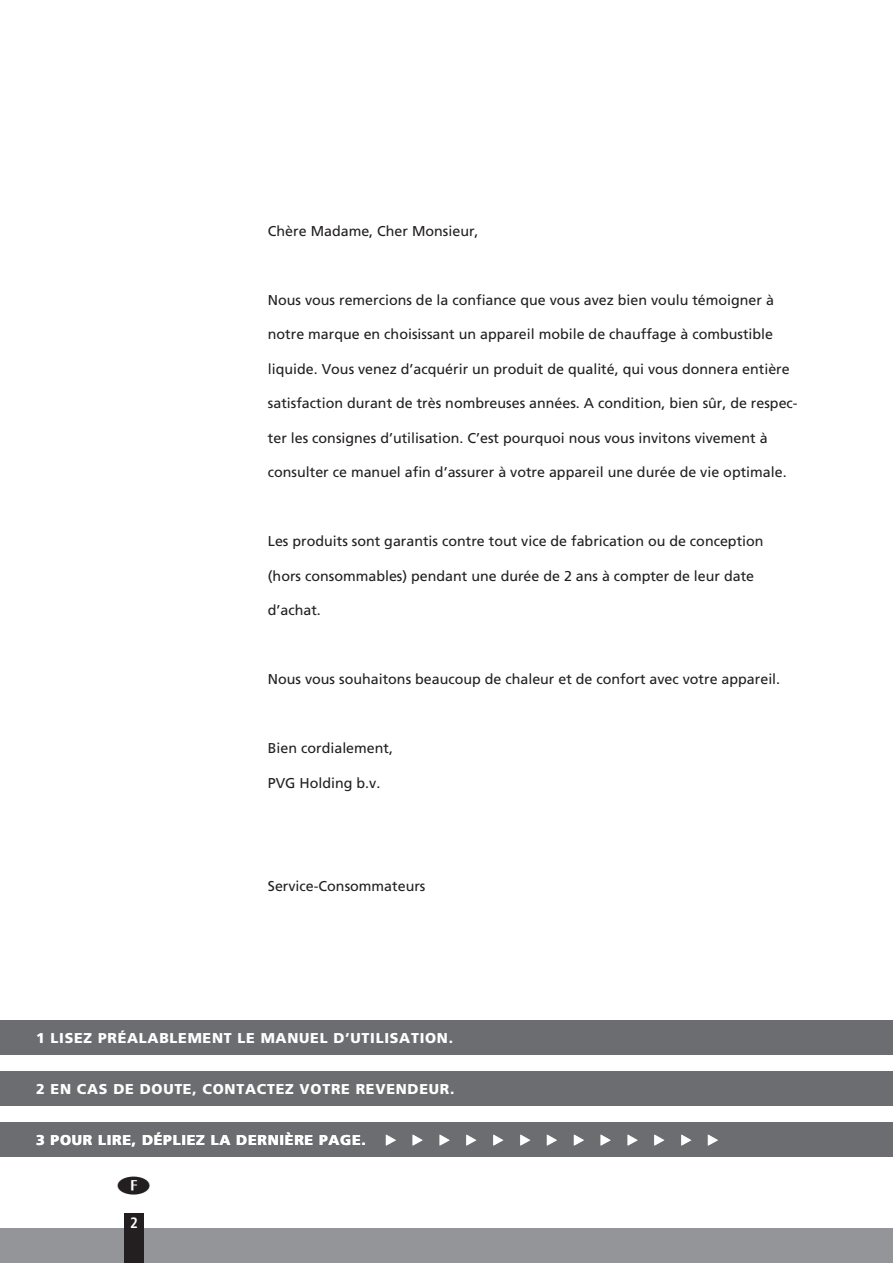
<style>
.page{position:relative;width:893px;height:1263px;background:#fff}
.page>*{position:absolute;margin:0;border:0;box-sizing:border-box;transform-origin:0 0}
.t1{font:700 condensed 15px "Frutiger";color:#fff}
._04_intro{font:14.25px "Frutiger";color:#231f20}
._04_punten_123{font:900 14.25px "Frutiger";letter-spacing:.05em;color:#fff}
._04_punten_123-2{font:14.25px "European Pi Three";letter-spacing:1.05em;color:#fff}
</style>
<div class="page">
<div style="left:0;top:1229px;width:893px;height:34px;background:#939598"></div>
<div style="left:0;top:1020px;width:893px;height:34px;background:#6c6d70"></div>
<div style="left:0;top:1071px;width:893px;height:35px;background:#6c6d70"></div>
<div style="left:0;top:1123px;width:893px;height:34px;background:#6c6d70"></div>
<div style="left:124px;top:1213px;width:20px;height:50px;background:#231f20"></div>
<p class="_04_intro" style="left:268px;top:222px;width:212px">Chère Madame, Cher Monsieur,</p>
<p class="_04_intro" style="left:268px;top:291px;width:507px">Nous vous remercions de la confiance que vous avez bien voulu témoigner à</p>
<p class="_04_intro" style="left:268px;top:326px;width:507px">notre marque en choisissant un appareil mobile de chauffage à combustible</p>
<p class="_04_intro" style="left:268px;top:360px;width:523px">liquide. Vous venez d’acquérir un produit de qualité, qui vous donnera entière</p>
<p class="_04_intro" style="left:268px;top:395px;width:531px">satisfaction durant de très nombreuses années. A condition, bien sûr, de respec-</p>
<p class="_04_intro" style="left:268px;top:429px;width:501px">ter les consignes d’utilisation. C’est pourquoi nous vous invitons vivement à</p>
<p class="_04_intro" style="left:268px;top:464px;width:520px">consulter ce manuel afin d’assurer à votre appareil une durée de vie optimale.</p>
<p class="_04_intro" style="left:268px;top:533px;width:497px">Les produits sont garantis contre tout vice de fabrication ou de conception</p>
<p class="_04_intro" style="left:268px;top:567px;width:488px">(hors consommables) pendant une durée de 2 ans à compter de leur date</p>
<p class="_04_intro" style="left:268px;top:602px;width:55px">d’achat.</p>
<p class="_04_intro" style="left:268px;top:671px;width:514px">Nous vous souhaitons beaucoup de chaleur et de confort avec votre appareil.</p>
<p class="_04_intro" style="left:268px;top:740px;width:127px">Bien cordialement,</p>
<p class="_04_intro" style="left:268px;top:774px;width:114px">PVG Holding b.v.</p>
<p class="_04_intro" style="left:268px;top:878px;width:159px">Service-Consommateurs</p>
<p class="_04_punten_123" style="left:36px;top:1029px;width:418px">1 LISEZ PRÉALABLEMENT LE MANUEL D’UTILISATION.</p>
<p class="_04_punten_123" style="left:36px;top:1080px;width:420px">2 EN CAS DE DOUTE, CONTACTEZ VOTRE REVENDEUR.</p>
<p class="_04_punten_123" style="left:36px;top:1131px;width:331px">3 POUR LIRE, DÉPLIEZ LA DERNIÈRE PAGE.</p>
<p class="_04_punten_123-2" style="left:385px;top:1131px;width:336px">EEEEEEEEEEEEE</p>
<p class="t1" style="left:130px;top:1214px;width:9px">2</p>
</div>
